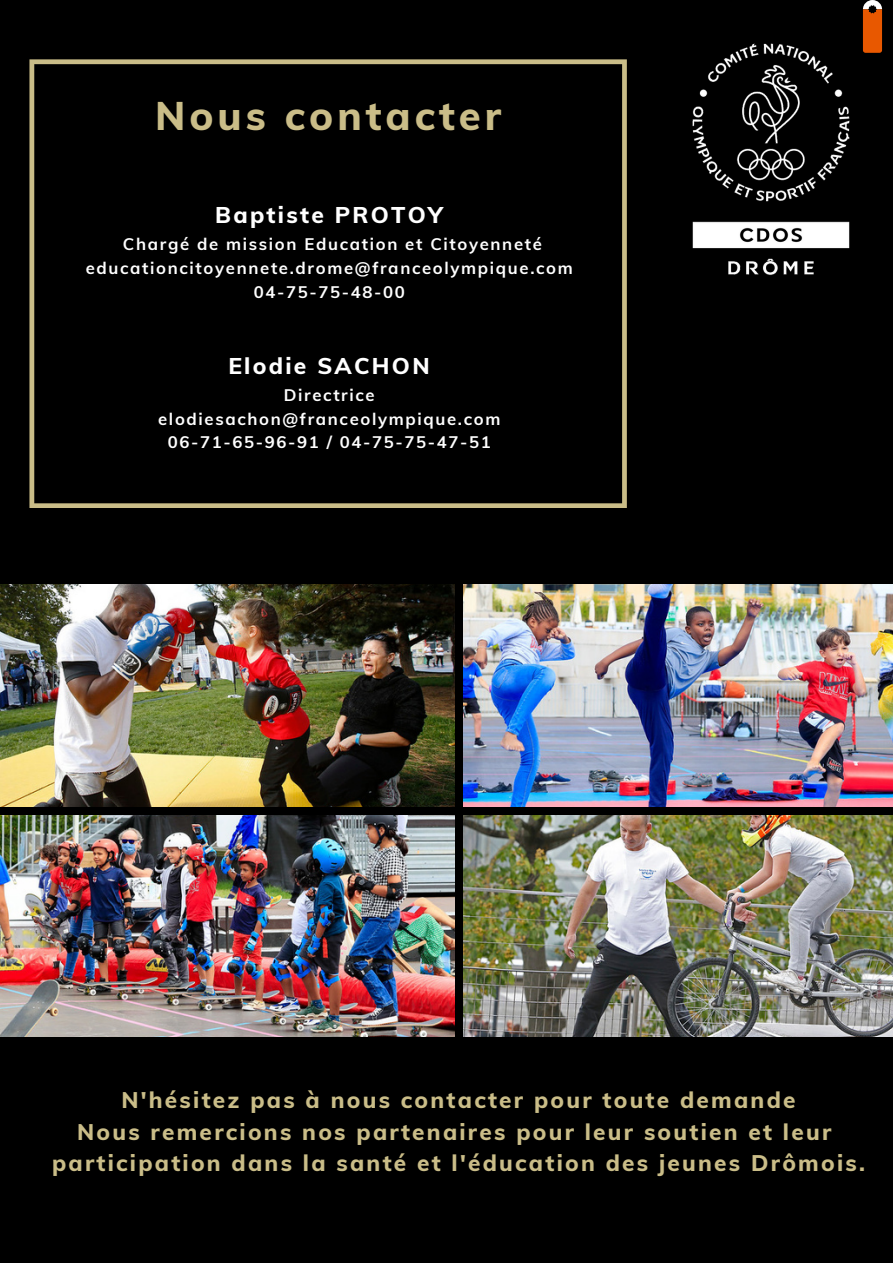
<style>
.page{position:relative;width:893px;height:1264px;background:#fff}
.page>*{position:absolute;margin:0;border:0;box-sizing:border-box;transform-origin:0 0}
.t1{font:800 39.9px "Muli";letter-spacing:.1em;color:#cabd88}
.t2{font:800 22.8px "Muli";letter-spacing:.1em;color:#fff}
.t3{font:800 22.65px/31.5px "Muli";letter-spacing:.1em;color:#cabd88;text-align:center}
.t4{font:700 16.65px/23.5px "Muli";letter-spacing:.1em;color:#fff;text-align:center}
</style>
<div class="page">
<div style="left:0;top:0;width:892px;height:1262px;background:#000"></div>
<svg style="left:227px;top:1036px;width:41px;height:1px"></svg>
<img style="left:692px;top:43px;width:158px;height:232px">
<svg style="left:29px;top:59px;width:597px;height:449px"></svg>
<img style="left:0;top:585px;width:454px;height:221px">
<img style="left:463px;top:585px;width:429px;height:221px">
<img style="left:0;top:815px;width:454px;height:221px">
<img style="left:463px;top:815px;width:429px;height:221px">
<svg style="left:862px;top:0;width:20px;height:53px"></svg>
<h1 class="t1" style="left:155px;top:90px;width:347px">Nous contacter</h1>
<h2 class="t2" style="left:215px;top:200px;width:229px">Baptiste PROTOY</h2>
<p class="t4" style="left:86px;top:232px;width:488px">Chargé de mission Education et Citoyenneté educationcitoyennete.drome@franceolympique.com<br>04-75-75-48-00</p>
<h2 class="t2" style="left:228px;top:351px;width:203px">Elodie SACHON</h2>
<p class="t4" style="left:158px;top:383px;width:344px">Directrice elodiesachon@franceolympique.com<br>06-71-65-96-91 / 04-75-75-47-51</p>
<h3 class="t3" style="left:52px;top:1083px;width:814px">N'hésitez pas à nous contacter pour toute demande<br>Nous remercions nos partenaires pour leur soutien et leur participation dans la santé et l'éducation des jeunes Drômois.</h3>
</div>
